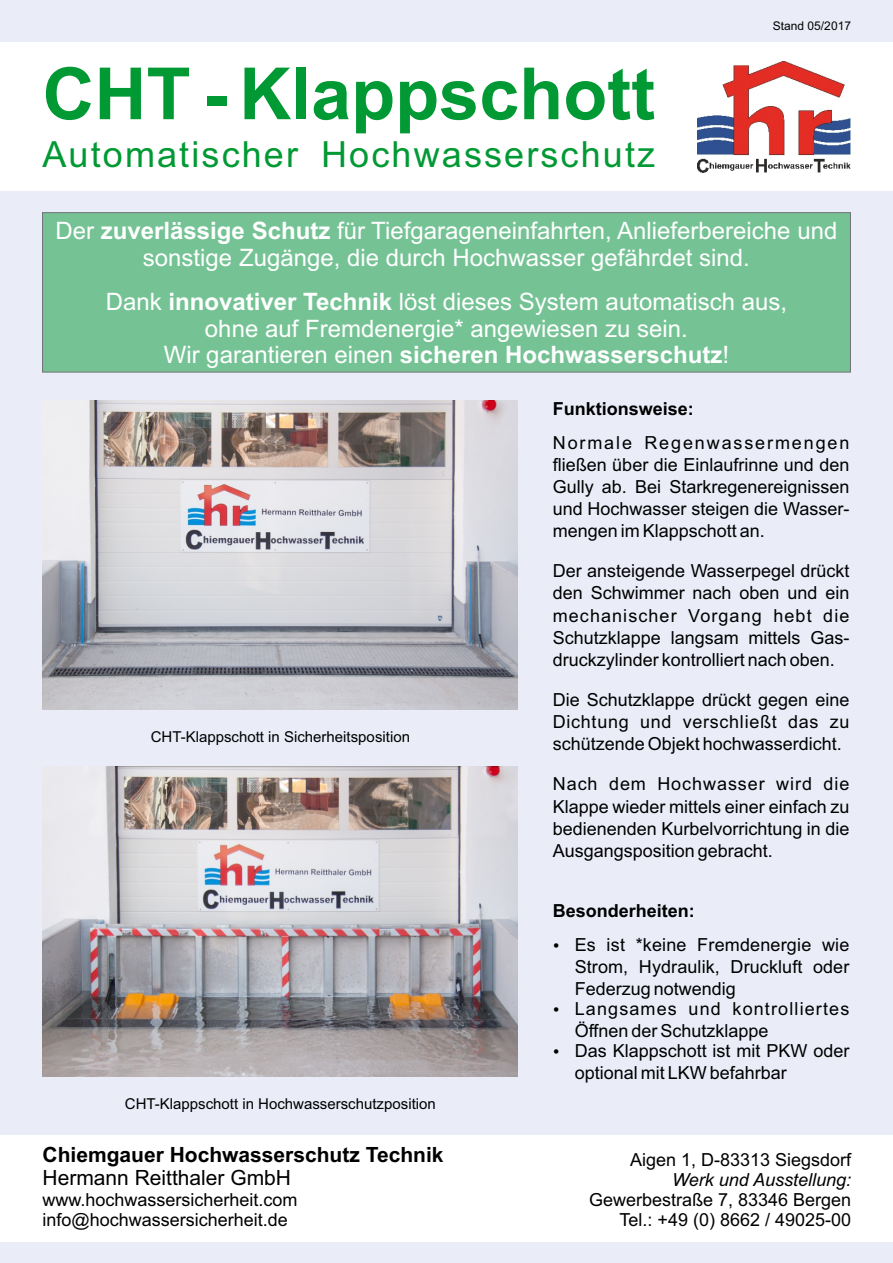
<style>
.page{position:relative;width:893px;height:1263px;background:#eaedf8}
.page>*{position:absolute;margin:0;border:0;box-sizing:border-box;transform-origin:0 0}
.t1{font:700 72px "Arial";color:#093}
.t2{font:36px "Arial";letter-spacing:.06em;color:#093}
.t3{font:24px/26.8px "Arial";color:#fff;text-align:center}
.t4{font:700 21px "Arial";color:#000}
.t5{font:21px "Arial";color:#000}
.t6{font:18px/22px "Arial";color:#000;text-align:justify}
.t7{font:18px/22px "Arial";letter-spacing:.065em;color:#000}
.t8{font:700 18px "Arial";color:#000}
.t9{font:italic 18px "Arial";color:#000}
.t10{font:15px "Arial";color:#000}
.t11{font:12px "Arial";color:#000}
.s1{font-weight:700}
</style>
<div class="page">
<div style="left:0;top:43px;width:893px;height:148px;background:#fff"></div>
<div style="left:0;top:1135px;width:893px;height:107px;background:#fff"></div>
<div style="left:43px;top:213px;width:807px;height:159px;background:#75c395"></div>
<img style="left:43px;top:400px;width:475px;height:310px">
<img style="left:43px;top:767px;width:475px;height:309px">
<img style="left:698px;top:61px;width:152px;height:112px">
<h1 class="t1" style="left:43px;top:67px;width:614px">CHT - Klappschott</h1>
<h2 class="t2" style="left:43px;top:141px;width:614px">Automatischer Hochwasserschutz</h2>
<p class="t11" style="left:773px;top:21px;width:80px">Stand 05/2017</p>
<h3 class="t3" style="left:56px;top:220px;width:783px">Der <span class="s1">zuverlässige Schutz</span> für Tiefgarageneinfahrten, Anlieferbereiche und sonstige Zugänge, die durch Hochwasser gefährdet sind.</h3>
<h3 class="t3" style="left:106px;top:290px;width:683px">Dank <span class="s1">innovativer Technik</span> löst dieses System automatisch aus, ohne auf Fremdenergie* angewiesen zu sein.<br>Wir garantieren einen <span class="s1">sicheren Hochwasserschutz</span>!</h3>
<p class="t10" style="left:151px;top:731px;width:261px">CHT-Klappschott in Sicherheitsposition</p>
<p class="t10" style="left:125px;top:1098px;width:312px">CHT-Klappschott in Hochwasserschutzposition</p>
<p class="t4" style="left:43px;top:1146px;width:403px">Chiemgauer Hochwasserschutz Technik</p>
<p class="t5" style="left:43px;top:1170px;width:250px">Hermann Reitthaler GmbH</p>
<p class="t6" style="left:43px;top:1191px;width:257px;line-height:20.1px">www.hochwassersicherheit.com info@hochwassersicherheit.de</p>
<p class="t8" style="left:553px;top:402px;width:143px">Funktionsweise:</p>
<p class="t6" style="left:553px;top:433px;width:298px">Normale Regenwassermengen fließen über die Einlaufrinne und den Gully ab. Bei Starkregenereignissen und Hochwasser steigen die Wasser&shy;mengen im Klappschott an.</p>
<p class="t6" style="left:553px;top:562px;width:298px">Der ansteigende Wasserpegel drückt den Schwimmer nach oben und ein mechanischer Vorgang hebt die Schutzklappe langsam mittels Gas&shy;druckzylinder kontrolliert nach oben.</p>
<p class="t6" style="left:553px;top:690px;width:298px">Die Schutzklappe drückt gegen eine Dichtung und verschließt das zu schützende Objekt hochwasserdicht.</p>
<p class="t6" style="left:553px;top:775px;width:298px">Nach dem Hochwasser wird die Klappe wieder mittels einer einfach zu bedienenden Kurbelvorrichtung in die Ausgangsposition gebracht.</p>
<p class="t8" style="left:553px;top:904px;width:144px">Besonderheiten:</p>
<p class="t6" style="left:575px;top:935px;width:276px">Es ist *keine Fremdenergie wie Strom, Hydraulik, Druckluft oder Federzug notwendig</p>
<p class="t7" style="left:575px;top:999px;width:276px">Langsames und kontrolliertes<br>Öffnen der Schutzklappe</p>
<p class="t6" style="left:575px;top:1041px;width:276px">Das Klappschott ist mit PKW oder optional mit LKW befahrbar</p>
<p class="t6" style="left:630px;top:1150px;width:223px">Aigen 1, D-83313 Siegsdorf</p>
<p class="t9" style="left:672px;top:1172px;width:181px">Werk und Ausstellung:</p>
<p class="t6" style="left:589px;top:1191px;width:264px;line-height:20.1px;text-align:right">Gewerbestraße 7, 83346 Bergen<br>Tel.: +49 (0) 8662 / 49025-00</p>
</div>
